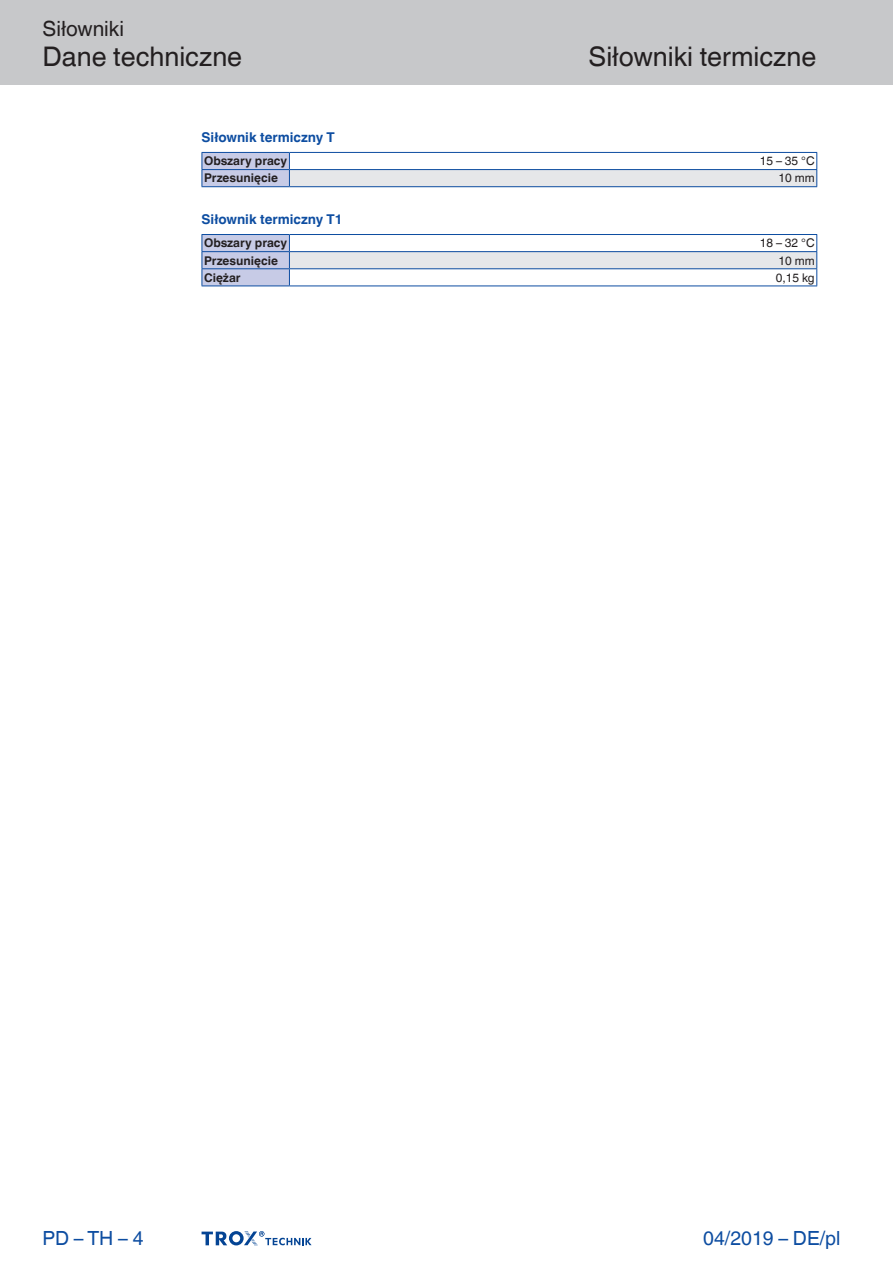
<style>
.page{position:relative;width:893px;height:1263px;background:#fff}
.page>*{position:absolute;margin:0;border:0;box-sizing:border-box;transform-origin:0 0}
.Navigation_3{font:27px "TROX Helvetica";color:#231f20}
.Navigation_2{font:27px "TROX Helvetica";color:#231f20}
.Navigation_1{font:21px "TROX Helvetica";color:#231f20}
.date{font:19.5px "TROX Helvetica";color:#0d4da1}
.pagina_li-re{font:19.5px "TROX Helvetica";color:#0d4da1}
.table_title{font:700 13.5px "TROX Helvetica";color:#0d4da1}
.table_copy_h-cent_v{font:700 12px "TROX Helvetica";color:#231f20}
.table_copy_right_v-c{font:12px "TROX Helvetica";color:#231f20}
</style>
<div class="page">
<div style="left:0;top:0;width:893px;height:85px;background:#c7c8ca"></div>
<svg style="left:202px;top:1231px;width:110px;height:15px"></svg>
<div style="left:289px;top:170px;width:528px;height:17px;background:#e6e7e9"></div>
<hr style="left:289px;top:152px;width:528px;height:1px;background:#0d4da1">
<svg style="left:202px;top:152px;width:88px;height:34px;background:#b9c1e0"></svg>
<hr style="left:202px;top:186px;width:87px;height:1px;background:#0d4da1">
<hr style="left:289px;top:169px;width:528px;height:1px;background:#0d4da1">
<hr style="left:289px;top:186px;width:528px;height:1px;background:#0d4da1">
<svg style="left:816px;top:153px;width:1px;height:33px"></svg>
<hr style="left:202px;top:286px;width:87px;height:1px;background:#0d4da1">
<hr style="left:289px;top:286px;width:528px;height:1px;background:#0d4da1">
<svg style="left:202px;top:234px;width:615px;height:52px"></svg>
<p class="Navigation_1" style="left:43px;top:17px;width:83px">Siłowniki</p>
<p class="Navigation_2" style="left:43px;top:41px;width:201px">Dane techniczne</p>
<p class="Navigation_3" style="left:588px;top:41px;width:229px">Siłowniki termiczne</p>
<p class="table_title" style="left:202px;top:130px;width:135px">Siłownik termiczny T</p>
<p class="table_copy_h-cent_v" style="left:204px;top:154px;width:85px">Obszary pracy</p>
<p class="table_copy_right_v-c" style="left:760px;top:154px;width:56px">15 – 35 °C</p>
<p class="table_copy_h-cent_v" style="left:204px;top:171px;width:75px">Przesunięcie</p>
<p class="table_copy_right_v-c" style="left:778px;top:171px;width:38px">10 mm</p>
<p class="table_title" style="left:202px;top:212px;width:142px">Siłownik termiczny T1</p>
<p class="table_copy_h-cent_v" style="left:204px;top:236px;width:85px">Obszary pracy</p>
<p class="table_copy_right_v-c" style="left:760px;top:236px;width:56px">18 – 32 °C</p>
<p class="table_copy_h-cent_v" style="left:204px;top:253px;width:75px">Przesunięcie</p>
<p class="table_copy_right_v-c" style="left:778px;top:253px;width:38px">10 mm</p>
<p class="table_copy_h-cent_v" style="left:204px;top:270px;width:38px">Ciężar</p>
<p class="table_copy_right_v-c" style="left:776px;top:270px;width:40px">0,15 kg</p>
<p class="pagina_li-re" style="left:43px;top:1227px;width:103px">PD – TH – 4</p>
<p class="date" style="left:703px;top:1227px;width:139px">04/2019 – DE/pl</p>
</div>
